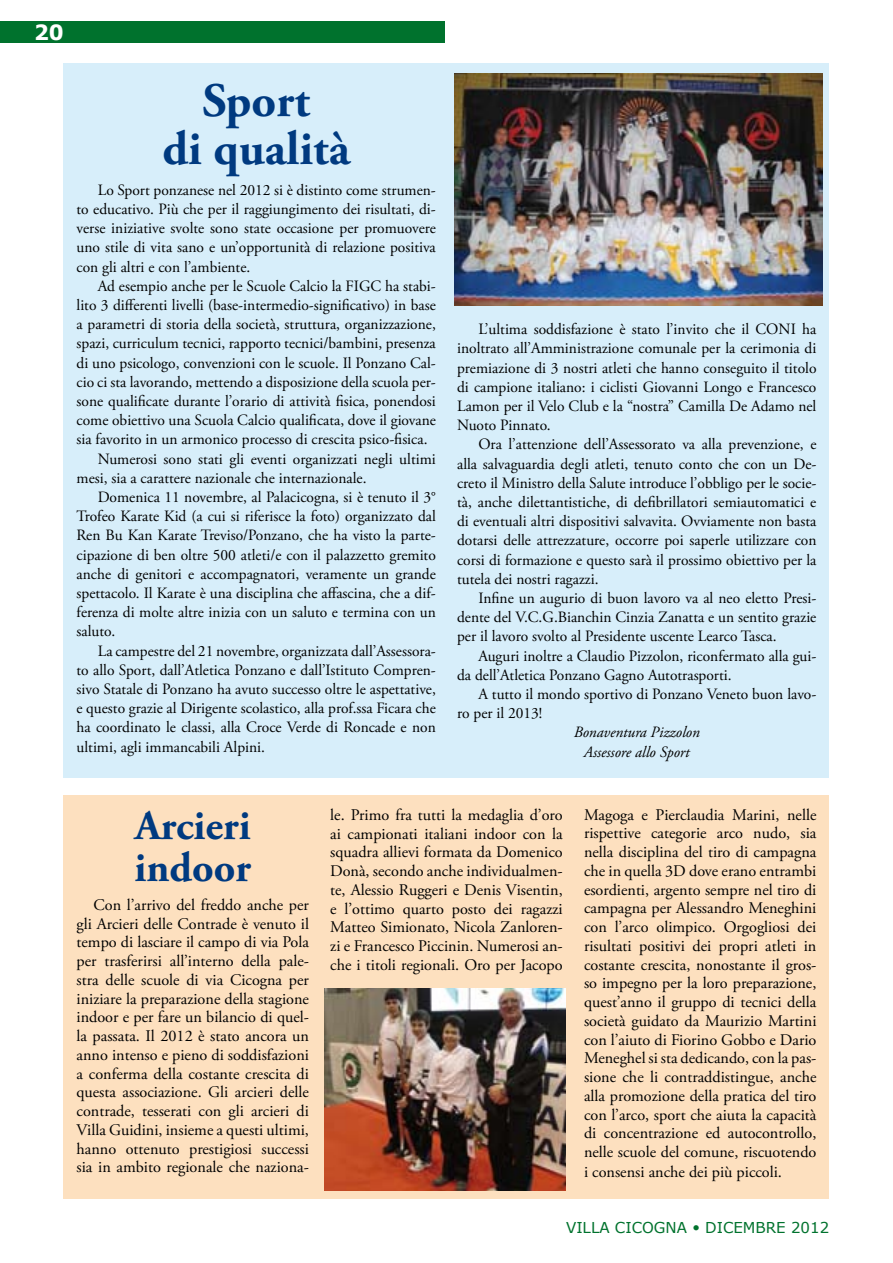
<style>
.page{position:relative;width:893px;height:1263px;background:#fff}
.page>*{position:absolute;margin:0;border:0;box-sizing:border-box;transform-origin:0 0}
.t1{font:700 48px/48px "Adobe Garamond Pro";color:#003a80;text-align:center}
.t2{font:700 42px/42px "Adobe Garamond Pro";color:#003a80}
.t3{font:700 21px "Verdana";color:#fff}
.t4{font:16.2px/18.8px "Adobe Garamond Pro";color:#000;text-align:justify}
.t5{font:15.75px/19.2px "Adobe Garamond Pro";color:#000;text-align:justify}
.t6{font:italic 15.75px/19.2px "Adobe Garamond Pro";color:#000;text-align:center}
.t7{font:15px "Verdana";color:#00722d}
.s1{font-size:16.5px}
.s2{font-family:"Frutiger LT Std";font-weight:300}
</style>
<div class="page">
<div style="left:0;top:21px;width:444px;height:22px;background:#00722d"></div>
<div style="left:64px;top:795px;width:765px;height:404px;background:#fde0bf"></div>
<img style="left:324px;top:989px;width:242px;height:202px">
<div style="left:64px;top:64px;width:765px;height:714px;background:#d7eefa"></div>
<img style="left:454px;top:73px;width:368px;height:233px">
<h3 class="t3" style="left:34px;top:17px;width:31px">20</h3>
<h1 class="t1" style="left:162px;top:77px;width:189px">Sport<br>di qualità</h1>
<p class="t5" style="left:77px;top:181px;width:361px;text-indent:21px">Lo Sport ponzanese nel 2012 si è distinto come strumen&shy;to educativo. Più che per il raggiungimento dei risultati, di&shy;verse iniziative svolte sono state occasione per promuovere uno stile di vita sano e un’opportunità di relazione positiva con gli altri e con l’ambiente.</p>
<p class="t5" style="left:98px;top:277px;width:340px">Ad esempio anche per le Scuole Calcio la FIGC ha stabi-</p>
<p class="t5" style="left:77px;top:296px;width:361px">lito 3 differenti livelli (base-intermedio-significativo) in base</p>
<p class="t5" style="left:77px;top:315px;width:361px">a parametri di storia della società, struttura, organizzazione,</p>
<p class="t5" style="left:77px;top:334px;width:361px">spazi, curriculum tecnici, rapporto tecnici/bambini, presenza</p>
<p class="t5" style="left:77px;top:354px;width:361px">di uno psicologo, convenzioni con le scuole. Il Ponzano Cal-</p>
<p class="t5" style="left:77px;top:373px;width:361px">cio ci sta lavorando, mettendo a disposizione della scuola per-</p>
<p class="t5" style="left:77px;top:392px;width:361px">sone qualificate durante l’orario di attività fisica, ponendosi</p>
<p class="t5" style="left:77px;top:411px;width:361px">come obiettivo una Scuola Calcio qualificata, dove il giovane</p>
<p class="t5" style="left:77px;top:430px;width:352px">sia favorito in un armonico processo di crescita psico-fisica.</p>
<p class="t5" style="left:98px;top:450px;width:340px">Numerosi sono stati gli eventi organizzati negli ultimi</p>
<p class="t5" style="left:77px;top:469px;width:292px">mesi, sia a carattere nazionale che internazionale.</p>
<p class="t5" style="left:98px;top:488px;width:340px">Domenica 11 novembre, al Palacicogna, si è tenuto il 3°</p>
<p class="t5" style="left:77px;top:507px;width:361px">Trofeo Karate Kid (a cui si riferisce la foto) organizzato dal</p>
<p class="t5" style="left:77px;top:526px;width:361px">Ren Bu Kan Karate Treviso/Ponzano, che ha visto la parte-</p>
<p class="t5" style="left:77px;top:546px;width:361px">cipazione di ben oltre 500 atleti/e con il palazzetto gremito</p>
<p class="t5" style="left:77px;top:565px;width:361px">anche di genitori e accompagnatori, veramente un grande</p>
<p class="t5" style="left:77px;top:584px;width:361px">spettacolo. Il Karate è una disciplina che affascina, che a dif-</p>
<p class="t5" style="left:77px;top:603px;width:361px">ferenza di molte altre inizia con un saluto e termina con un</p>
<p class="t5" style="left:77px;top:622px;width:40px">saluto.</p>
<p class="t5" style="left:98px;top:642px;width:340px">La campestre del 21 novembre, organizzata dall’Assessora-</p>
<p class="t5" style="left:77px;top:661px;width:361px">to allo Sport, dall’Atletica Ponzano e dall’Istituto Compren-</p>
<p class="t5" style="left:77px;top:680px;width:361px">sivo Statale di Ponzano ha avuto successo oltre le aspettative,</p>
<p class="t5" style="left:77px;top:699px;width:361px">e questo grazie al Dirigente scolastico, alla prof.ssa Ficara che</p>
<p class="t5" style="left:77px;top:718px;width:361px">ha coordinato le classi, alla Croce Verde di Roncade e non</p>
<p class="t5" style="left:77px;top:738px;width:190px">ultimi, agli immancabili Alpini.</p>
<p class="t5" style="left:457px;top:320px;width:361px;text-indent:21px">L’ultima soddisfazione è stato l’invito che il CONI ha inoltrato all’Amministrazione comunale per la cerimonia di premiazione di 3 nostri atleti che hanno conseguito il titolo di campione italiano: i ciclisti Giovanni Longo e Francesco Lamon per il Velo Club e la “nostra” Camilla De Adamo nel Nuoto Pinnato.</p>
<p class="t5" style="left:457px;top:435px;width:361px;text-indent:21px">Ora l’attenzione dell’Assessorato va alla prevenzione, e alla salvaguardia degli atleti, tenuto conto che con un De&shy;creto il Ministro della Salute introduce l’obbligo per le socie&shy;tà, anche dilettantistiche, di defibrillatori semiautomatici e di eventuali altri dispositivi salvavita. Ovviamente non basta dotarsi delle attrezzature, occorre poi saperle utilizzare con corsi di formazione e questo sarà il prossimo obiettivo per la tutela dei nostri ragazzi.</p>
<p class="t5" style="left:457px;top:589px;width:361px;text-indent:21px">Infine un augurio di buon lavoro va al neo eletto Presi&shy;dente del V.C.G.Bianchin Cinzia Zanatta e un sentito grazie per il lavoro svolto al Presidente uscente Learco Tasca.</p>
<p class="t5" style="left:457px;top:647px;width:361px;text-indent:21px">Auguri inoltre a Claudio Pizzolon, riconfermato alla gui&shy;da dell’Atletica Ponzano Gagno Autotrasporti.</p>
<p class="t5" style="left:457px;top:685px;width:361px;text-indent:21px">A tutto il mondo sportivo di Ponzano Veneto buon lavo&shy;ro per il 2013!</p>
<p class="t6" style="left:574px;top:723px;width:128px">Bonaventura Pizzolon<br>Assessore allo Sport</p>
<h2 class="t2" style="left:134px;top:805px;width:118px">Arcieri indoor</h2>
<p class="t4" style="left:77px;top:896px;width:234px;text-indent:17px">Con l’arrivo del freddo anche per gli Arcieri delle Contrade è venuto il tempo di lasciare il campo di via Pola per trasferirsi all’interno della pale&shy;stra delle scuole di via Cicogna per iniziare la preparazione della stagione indoor e per fare un bilancio di quel&shy;la passata. Il 2012 è stato ancora un anno intenso e pieno di soddisfazioni a conferma della costante crescita di questa associazione. Gli arcieri delle contrade, tesserati con gli arcieri di Villa Guidini, insieme a questi ultimi, hanno ottenuto prestigiosi successi sia in ambito regionale che naziona-</p>
<p class="t4" style="left:330px;top:806px;width:234px">le. Primo fra tutti la medaglia d’oro ai campionati italiani indoor con la squadra allievi formata da Domenico Donà, secondo anche individualmen&shy;te, Alessio Ruggeri e Denis Visentin, e l’ottimo quarto posto dei ragazzi Matteo Simionato, Nicola Zanloren&shy;zi e Francesco Piccinin. Numerosi an&shy;che i titoli regionali. Oro per Jacopo</p>
<p class="t4" style="left:584px;top:806px;width:234px">Magoga e Pierclaudia Marini, nelle rispettive categorie arco nudo, sia nella disciplina del tiro di campagna che in quella 3D dove erano entrambi esordienti, argento sempre nel tiro di campagna per Alessandro Meneghini con l’arco olimpico. Orgogliosi dei risultati positivi dei propri atleti in costante crescita, nonostante il gros&shy;so impegno per la loro preparazione, quest’anno il gruppo di tecnici della società guidato da Maurizio Martini con l’aiuto di Fiorino Gobbo e Dario Meneghel si sta dedicando, con la pas&shy;sione che li contraddistingue, anche alla promozione della pratica del tiro con l’arco, sport che aiuta la capacità di concentrazione ed autocontrollo, nelle scuole del comune, riscuotendo i consensi anche dei più piccoli<span class="s1">.</span></p>
<p class="t7" style="left:566px;top:1217px;width:265px">VILLA CICOGNA <span class="s2">•</span> DICEMBRE 2012</p>
</div>
